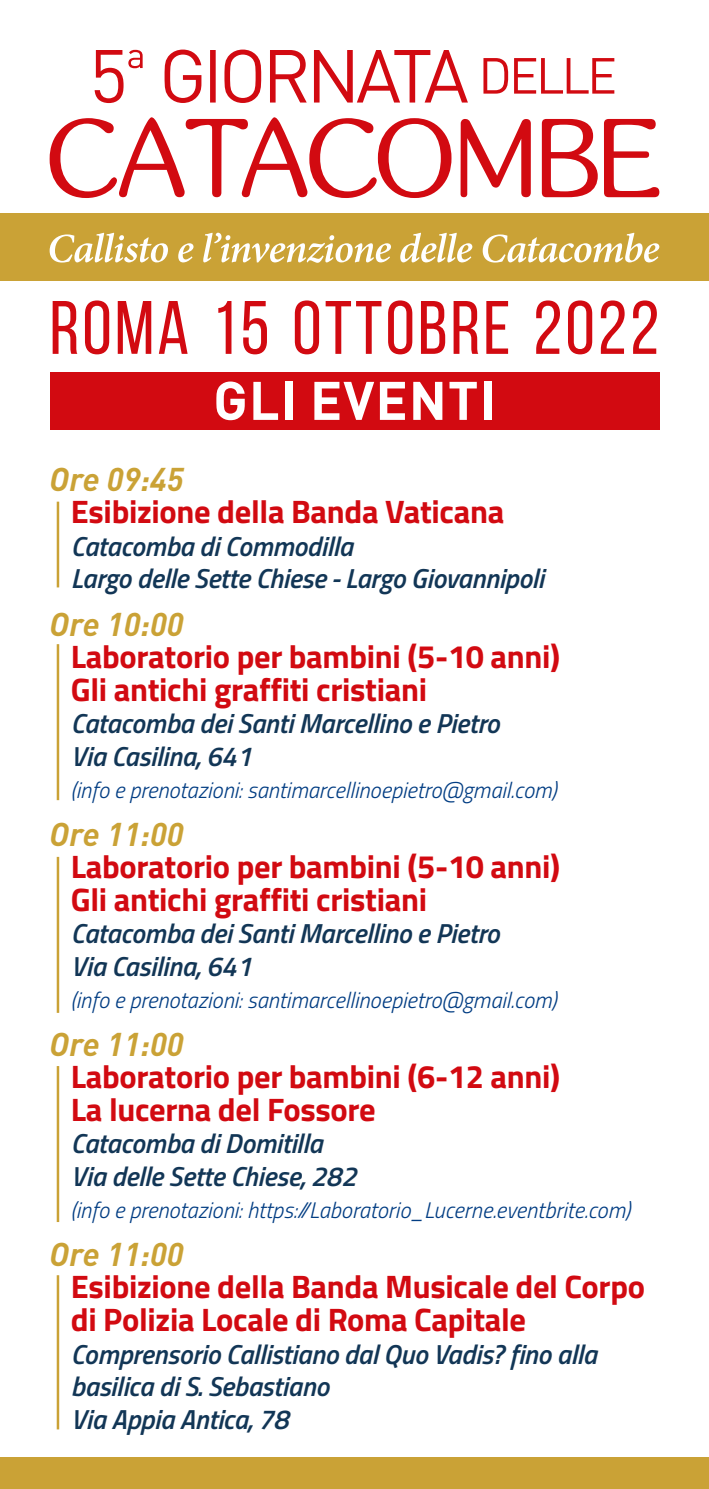
<style>
.page{position:relative;width:709px;height:1489px;background:#fff}
.page>*{position:absolute;margin:0;border:0;box-sizing:border-box;transform-origin:0 0}
.t1{font:75.5px "Bebas Neue";letter-spacing:.04em;color:#d20a11}
.t2{font:700 53.5px "DIN Pro";letter-spacing:.02em;color:#fff}
.t3{font:700 32.5px/32.5px "Titillium";letter-spacing:-.01em;color:#d20a11}
.t4{font:italic 700 32.5px "DIN Pro";color:#caa236}
.t5{font:italic 600 27.5px/32.5px "Titillium";letter-spacing:-.01em;color:#123656}
.t6{font:italic 300 22.5px "Titillium";color:#023d83}
</style>
<div class="page">
<div style="left:50px;top:372px;width:609px;height:57px;background:#d20a11"></div>
<div style="left:0;top:1456px;width:709px;height:32px;background:#caa236"></div>
<svg style="left:50px;top:117px;width:609px;height:81px"></svg>
<svg style="left:95px;top:50px;width:519px;height:53px"></svg>
<div style="left:0;top:213px;width:709px;height:67px;background:#caa236"></div>
<svg style="left:50px;top:233px;width:609px;height:30px"></svg>
<hr style="left:57px;top:501px;width:2px;height:86px;background:#caa236">
<hr style="left:57px;top:644px;width:2px;height:156px;background:#caa236">
<hr style="left:57px;top:856px;width:2px;height:156px;background:#caa236">
<hr style="left:57px;top:1065px;width:2px;height:156px;background:#caa236">
<hr style="left:57px;top:1275px;width:2px;height:154px;background:#caa236">
<h1 class="t1" style="left:50px;top:287px;width:611px">ROMA 15 OTTOBRE 2022</h1>
<h2 class="t2" style="left:213px;top:356px;width:284px">GLI EVENTI</h2>
<p class="t4" style="left:50px;top:452px;width:135px">Ore 09:45</p>
<p class="t3" style="left:71px;top:493px;width:435px">Esibizione della Banda Vaticana</p>
<p class="t5" style="left:71px;top:528px;width:475px">Catacomba di Commodilla<br>Largo delle Sette Chiese - Largo Giovannipoli</p>
<p class="t4" style="left:50px;top:597px;width:135px">Ore 10:00</p>
<p class="t3" style="left:71px;top:638px;width:491px">Laboratorio per bambini (5-10 anni)<br>Gli antichi graffiti cristiani</p>
<p class="t5" style="left:71px;top:705px;width:430px">Catacomba dei Santi Marcellino e Pietro<br>Via Casilina, 641</p>
<p class="t6" style="left:71px;top:774px;width:487px">(info e prenotazioni: santimarcellinoepietro@gmail.com)</p>
<p class="t4" style="left:50px;top:807px;width:135px">Ore 11:00</p>
<p class="t3" style="left:71px;top:848px;width:491px">Laboratorio per bambini (5-10 anni)<br>Gli antichi graffiti cristiani</p>
<p class="t5" style="left:71px;top:915px;width:430px">Catacomba dei Santi Marcellino e Pietro<br>Via Casilina, 641</p>
<p class="t6" style="left:71px;top:984px;width:487px">(info e prenotazioni: santimarcellinoepietro@gmail.com)</p>
<p class="t4" style="left:50px;top:1017px;width:135px">Ore 11:00</p>
<p class="t3" style="left:71px;top:1058px;width:491px">Laboratorio per bambini (6-12 anni)<br>La lucerna del Fossore</p>
<p class="t5" style="left:71px;top:1125px;width:287px">Catacomba di Domitilla<br>Via delle Sette Chiese, 282</p>
<p class="t6" style="left:71px;top:1194px;width:560px">(info e prenotazioni: https://Laboratorio_Lucerne.eventbrite.com)</p>
<p class="t4" style="left:50px;top:1227px;width:135px">Ore 11:00</p>
<p class="t3" style="left:71px;top:1268px;width:575px">Esibizione della Banda Musicale del Corpo di Polizia Locale di Roma Capitale</p>
<p class="t5" style="left:71px;top:1335px;width:527px">Comprensorio Callistiano dal Quo Vadis? fino alla basilica di S. Sebastiano<br>Via Appia Antica, 78</p>
</div>
